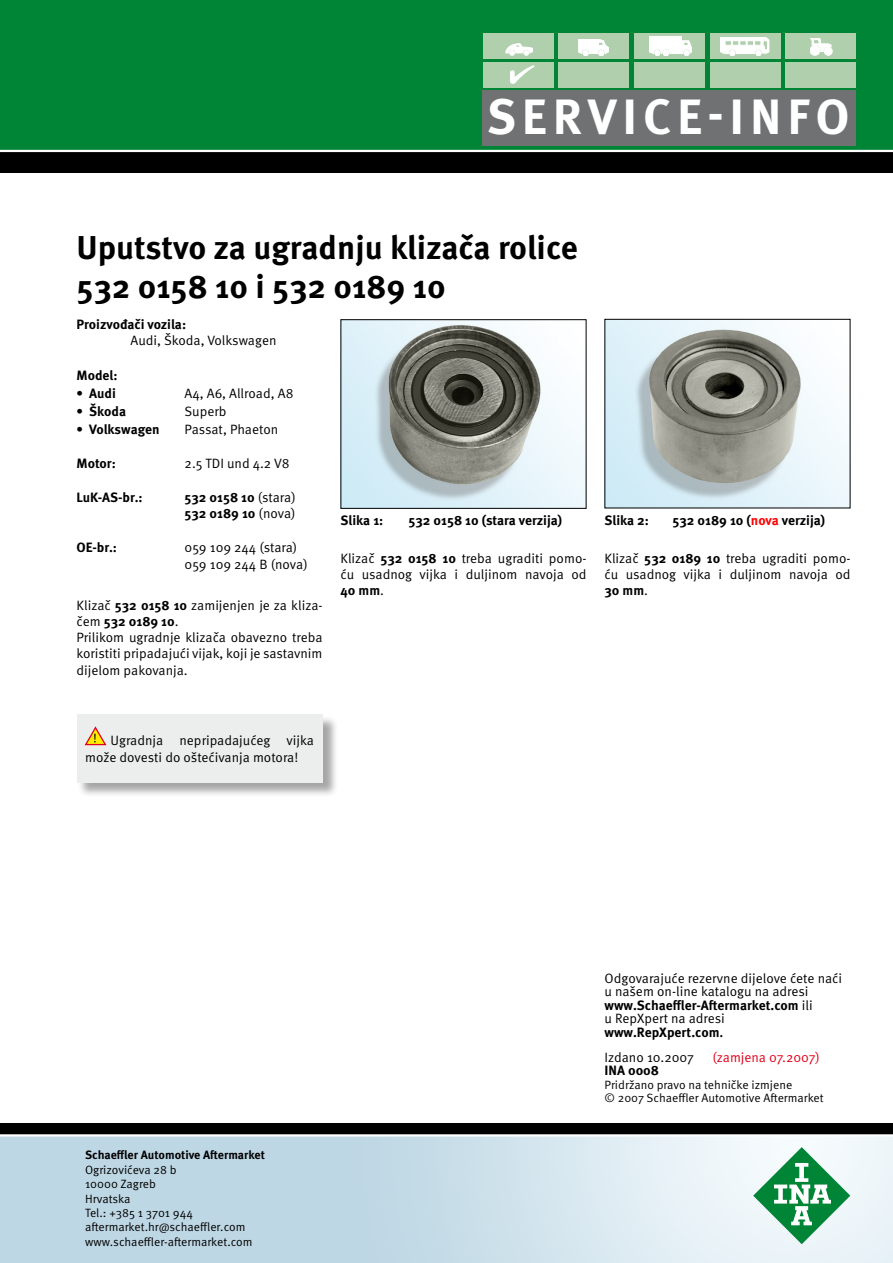
<style>
.page{position:relative;width:893px;height:1263px;background:#fff}
.page>*{position:absolute;margin:0;border:0;box-sizing:border-box;transform-origin:0 0}
.t1{font:700 49.5px "Meta Pro";letter-spacing:.12em;color:#fff}
.t2{font:700 33px/39.6px "Meta Pro";color:#000}
.t3{font:13.5px/16.2px "Meta Pro Norm";color:#000}
.t4{font:700 13.5px/16.2px "Meta Pro";color:#000}
.t5{font:13.5px "Meta Pro Norm";letter-spacing:-.005em;color:#e2001a}
.t6{font:12px/14.4px "Meta Pro Norm";color:#000}
.t7{font:700 12px "Meta Pro";color:#000}
.s1{font-family:"Meta Pro Norm";font-weight:400}
.s2{color:#f00}
.s3{font-family:"Meta Pro";font-weight:700}
.s4{font-weight:500}
</style>
<div class="page">
<div style="left:0;top:0;width:893px;height:153px;background:#008436"></div>
<div style="left:0;top:1123px;width:893px;height:12px;background:#000"></div>
<hr style="left:0;top:1134px;width:893px;height:2px;background:#fff">
<div style="left:0;top:151px;width:893px;height:21px;background:#000"></div>
<hr style="left:0;top:150px;width:893px;height:2px;background:#fff">
<div style="left:483px;top:91px;width:373px;height:55px;background:#707172"></div>
<svg style="left:753px;top:1147px;width:97px;height:97px"></svg>
<img style="left:342px;top:321px;width:242px;height:186px">
<div style="left:340px;top:319px;width:246px;height:190px;border:1px solid #000"></div>
<img style="left:606px;top:321px;width:242px;height:185px">
<div style="left:785px;top:62px;width:71px;height:26px;background:#afcfad"></div>
<div style="left:785px;top:33px;width:71px;height:26px;background:#afcfad"></div>
<div style="left:483px;top:62px;width:70px;height:26px;background:#afcfad"></div>
<div style="left:483px;top:33px;width:70px;height:26px;background:#afcfad"></div>
<div style="left:558px;top:62px;width:71px;height:26px;background:#afcfad"></div>
<div style="left:558px;top:33px;width:71px;height:26px;background:#afcfad"></div>
<div style="left:634px;top:62px;width:71px;height:26px;background:#afcfad"></div>
<div style="left:634px;top:33px;width:71px;height:26px;background:#afcfad"></div>
<div style="left:710px;top:62px;width:71px;height:26px;background:#afcfad"></div>
<div style="left:710px;top:33px;width:71px;height:26px;background:#afcfad"></div>
<svg style="left:578px;top:39px;width:31px;height:17px"></svg>
<svg style="left:649px;top:36px;width:42px;height:20px"></svg>
<svg style="left:720px;top:37px;width:49px;height:19px"></svg>
<svg style="left:506px;top:44px;width:27px;height:11px"></svg>
<svg style="left:510px;top:66px;width:24px;height:17px"></svg>
<div style="left:810px;top:45px;width:10px;height:10px;background:#fff;border-radius:50%"></div>
<div style="left:810px;top:45px;width:10px;height:10px;border:1px solid #fff;border-radius:50%"></div>
<svg style="left:810px;top:38px;width:21px;height:14px"></svg>
<div style="left:824px;top:47px;width:8px;height:8px;background:#fff;border-radius:50%"></div>
<div style="left:824px;top:47px;width:8px;height:8px;border:1px solid #fff;border-radius:50%"></div>
<div style="left:78px;top:715px;width:260px;height:83px;background:#000;opacity:.35"></div>
<div style="left:77px;top:714px;width:245px;height:68px;background:#eceded"></div>
<svg style="left:84px;top:726px;width:23px;height:20px"></svg>
<h1 class="t1" style="left:487px;top:78px;width:364px">SERVICE-INFO</h1>
<h2 class="t2" style="left:77px;top:225px;width:503px">Uputstvo za ugradnju klizača rolice<br>532 0158 10 i 532 0189 10</h2>
<p class="t4" style="left:77px;top:315px;width:111px">Proizvođači vozila:</p>
<p class="t3" style="left:131px;top:332px;width:148px">Audi, Škoda, Volkswagen</p>
<p class="t4" style="left:77px;top:366px;width:43px">Model:</p>
<p class="t4" style="left:77px;top:384px;width:41px">• Audi</p>
<p class="t3" style="left:185px;top:384px;width:110px">A4, A6, Allroad, A8</p>
<p class="t4" style="left:77px;top:402px;width:51px">• Škoda</p>
<p class="t3" style="left:185px;top:402px;width:43px">Superb</p>
<p class="t4" style="left:77px;top:420px;width:85px">• Volkswagen</p>
<p class="t3" style="left:185px;top:420px;width:95px">Passat, Phaeton</p>
<p class="t4" style="left:77px;top:454px;width:41px">Motor:</p>
<p class="t3" style="left:185px;top:454px;width:107px">2.5 TDI und 4.2 V8</p>
<p class="t4" style="left:77px;top:488px;width:68px">LuK-AS-br.:</p>
<p class="t4" style="left:185px;top:488px;width:113px">532 0158 10 <span class="s1">(stara)<br></span>532 0189 10 <span class="s1">(nova)</span></p>
<p class="t4" style="left:77px;top:539px;width:42px">OE-br.:</p>
<p class="t3" style="left:185px;top:539px;width:125px">059 109 244 (stara)<br>059 109 244 B (nova)</p>
<p class="t4" style="left:340px;top:511px;width:44px">Slika 1:</p>
<p class="t4" style="left:409px;top:511px;width:155px">532 0158 10 (stara verzija)</p>
<p class="t4" style="left:604px;top:511px;width:46px">Slika 2:</p>
<p class="t4" style="left:672px;top:511px;width:154px">532 0189 10 (<span class="s2">nova</span> verzija)</p>
<p class="t3" style="left:340px;top:549px;width:247px">Klizač <span class="s3">532 0158 10</span> treba ugraditi pomo&shy;ću usadnog vijka i duljinom navoja od</p>
<p class="t4" style="left:340px;top:582px;width:45px">40 mm<span class="s1">.</span></p>
<p class="t3" style="left:604px;top:549px;width:247px">Klizač <span class="s3">532 0189 10</span> treba ugraditi pomo&shy;ću usadnog vijka i duljinom navoja od</p>
<p class="t4" style="left:604px;top:582px;width:45px">30 mm<span class="s1">.</span></p>
<p class="t3" style="left:77px;top:596px;width:247px">Klizač <span class="s3">532 0158 10</span> zamijenjen je za kliza-</p>
<p class="t4" style="left:77px;top:612px;width:104px"><span class="s1">čem</span> 532 0189 10<span class="s1">.</span></p>
<p class="t3" style="left:77px;top:628px;width:247px;text-align:justify">Prilikom ugradnje klizača obavezno treba koristiti pripadajući vijak, koji je sastavnim dijelom pakovanja.</p>
<p class="t3" style="left:85px;top:732px;width:230px;text-indent:26px">Ugradnja nepripadajućeg vijka može dovesti do oštećivanja motora!</p>
<p class="t7" style="left:85px;top:1146px;width:181px">Schaeffler Automotive Aftermarket</p>
<p class="t6" style="left:85px;top:1161px;width:169px">Ogrizovićeva 28 b<br>10000 Zagreb<br>Hrvatska<br>Tel.: +385 1 3701 944 aftermarket.hr@schaeffler.com www.schaeffler-aftermarket.com</p>
<p class="t3" style="left:604px;top:970px;width:239px;line-height:13.5px">Odgovarajuće rezervne dijelove ćete naći u našem on-line katalogu na adresi</p>
<p class="t4" style="left:604px;top:996px;width:210px">www.Schaeffler-Aftermarket.com <span class="s1">ili</span></p>
<p class="t3" style="left:604px;top:1009px;width:122px">u RepXpert na adresi</p>
<p class="t4" style="left:604px;top:1023px;width:120px">www.RepXpert.com<span class="s4">.</span></p>
<p class="t3" style="left:604px;top:1048px;width:91px">Izdano 10.2007</p>
<p class="t5" style="left:712px;top:1047px;width:109px">(zamjena 07.2007)</p>
<p class="t4" style="left:604px;top:1062px;width:56px">INA 0008</p>
<p class="t6" style="left:604px;top:1077px;width:221px;line-height:13.5px">Pridržano pravo na tehničke izmjene<br>© 2007 Schaeffler Automotive Aftermarket</p>
</div>
